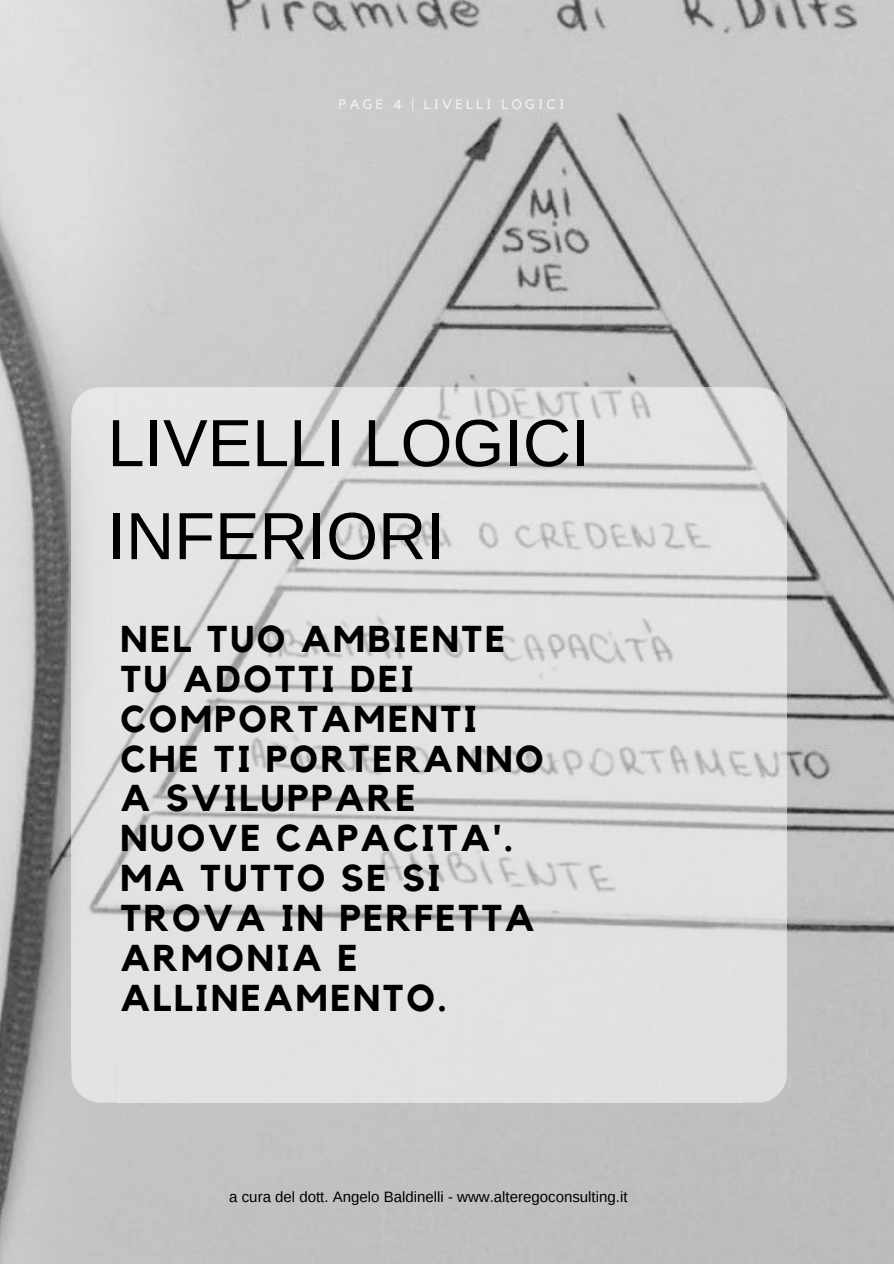
<style>
.page{position:relative;width:894px;height:1264px;background:#fff}
.page>*{position:absolute;margin:0;border:0;box-sizing:border-box;transform-origin:0 0}
.t1{font:66.75px/93px "Arimo";color:#000}
.t2{font:700 37.2px/39.9px "Kollektif";letter-spacing:.07em;color:#000}
.t3{font:15px "Arimo";color:#000}
.t4{font:13.65px "Kollektif";letter-spacing:.23em;color:#fff}
</style>
<div class="page">
<img style="left:0;top:0;width:893px;height:1263px">
<svg style="left:742px;top:387px;width:44px;height:47px;background:#ddd"></svg>
<svg style="left:742px;top:434px;width:44px;height:627px;background:#dcdcdc"></svg>
<svg style="left:116px;top:434px;width:626px;height:627px;background:#ddd"></svg>
<svg style="left:116px;top:387px;width:626px;height:47px;background:#e0e0e0"></svg>
<svg style="left:71px;top:387px;width:45px;height:47px;background:#e2e2e2"></svg>
<div style="left:71px;top:434px;width:45px;height:627px;background:#e2e2e2"></div>
<div style="left:116px;top:1061px;width:626px;height:41px;background:#e2e2e2"></div>
<svg style="left:71px;top:1061px;width:45px;height:41px;background:#dfdfdf"></svg>
<svg style="left:742px;top:1061px;width:44px;height:41px;background:#ddd"></svg>
<p class="t4" style="left:339px;top:97px;width:227px">PAGE 4 | LIVELLI LOGICI</p>
<h1 class="t1" style="left:107px;top:396px;width:483px">LIVELLI LOGICI<br>INFERIORI</h1>
<p class="t2" style="left:120px;top:620px;width:424px">NEL TUO AMBIENTE<br>TU ADOTTI DEI<br>COMPORTAMENTI<br>CHE TI PORTERANNO<br>A SVILUPPARE<br>NUOVE CAPACITA'.<br>MA TUTTO SE SI<br>TROVA IN PERFETTA<br>ARMONIA E<br>ALLINEAMENTO.</p>
<p class="t3" style="left:229px;top:1188px;width:399px">a cura del dott. Angelo Baldinelli - www.alteregoconsulting.it</p>
</div>
